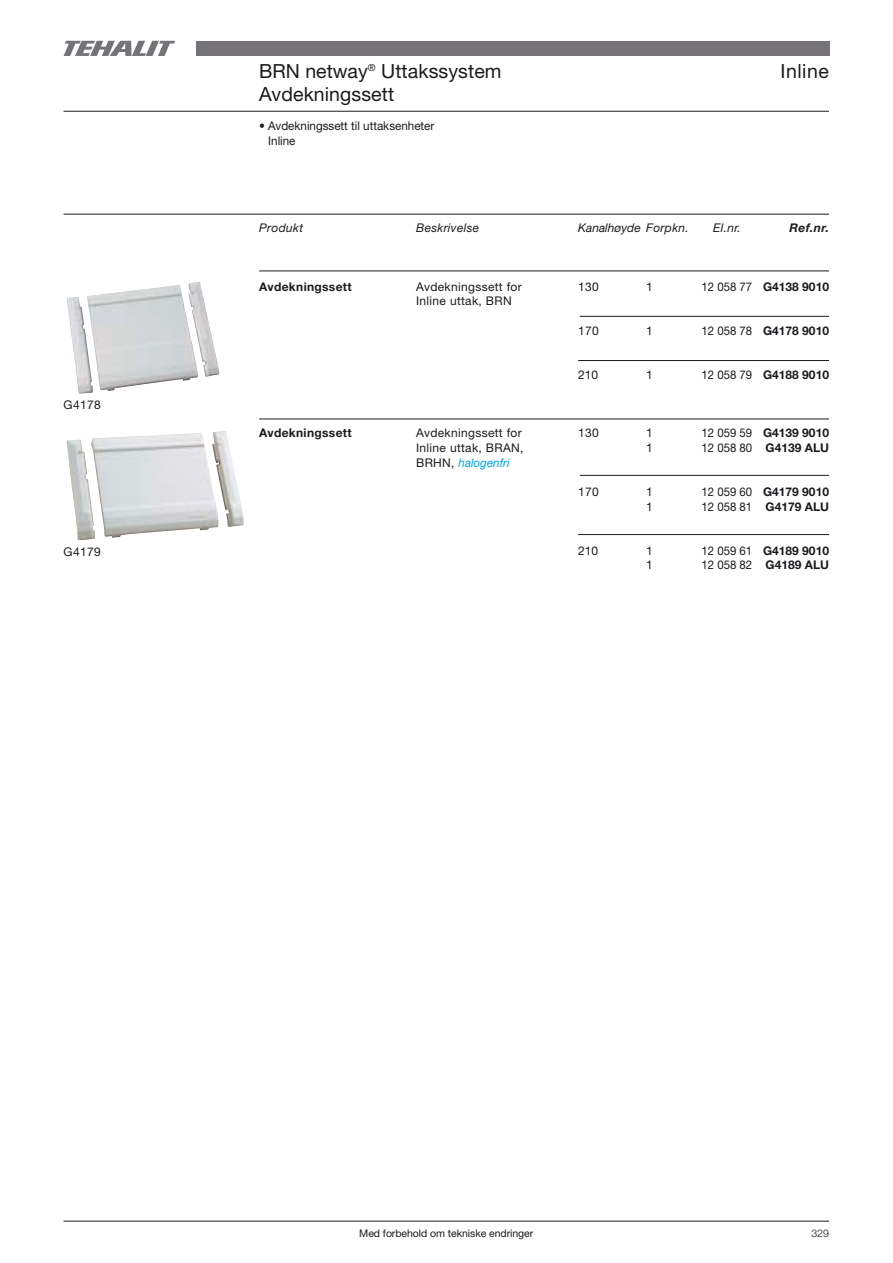
<style>
.page{position:relative;width:893px;height:1263px;background:#fff}
.page>*{position:absolute;margin:0;border:0;box-sizing:border-box;transform-origin:0 0}
.t1{font:19.5px "Helvetica Neue";letter-spacing:.005em;color:#1b1b1f}
.t2{font:700 12px "Helvetica Neue";color:#1b1b1f}
.t3{font:12px "Helvetica Neue";letter-spacing:.03em;color:#1b1b1f}
.t4{font:12px/14.7px "Helvetica Neue";color:#1b1b1f}
.t5{font:700 12px "Helvetica Neue";letter-spacing:.03em;color:#1b1b1f}
.t6{font:italic 12px "Helvetica Neue";letter-spacing:.03em;color:#1b1b1f}
.t7{font:italic 12px "Helvetica Neue";color:#1b1b1f}
.t8{font:italic 12px "Helvetica Neue";color:#00a7ea}
.t9{font:italic 700 12px "Helvetica Neue";color:#1b1b1f}
.t10{font:10.5px "Helvetica Neue";letter-spacing:-.005em;color:#1b1b1f}
.t11{font:300 10.5px "Helvetica Neue";color:#1b1b1f}
.s1{font-weight:400}
.s2{font-style:normal;color:#1b1b1f}
</style>
<div class="page">
<hr style="left:259px;top:271px;width:570px;height:1px;background:#1b1b1f">
<hr style="left:259px;top:419px;width:570px;height:1px;background:#1b1b1f">
<hr style="left:64px;top:214px;width:765px;height:1px;background:#1b1b1f">
<hr style="left:64px;top:111px;width:765px;height:1px;background:#1b1b1f">
<hr style="left:580px;top:316px;width:249px;height:1px;background:#1b1b1f">
<hr style="left:578px;top:360px;width:251px;height:1px;background:#1b1b1f">
<hr style="left:580px;top:475px;width:249px;height:1px;background:#1b1b1f">
<hr style="left:578px;top:534px;width:251px;height:1px;background:#1b1b1f">
<img style="left:67px;top:282px;width:152px;height:112px">
<img style="left:67px;top:431px;width:177px;height:109px">
<svg style="left:64px;top:41px;width:111px;height:15px"></svg>
<div style="left:196px;top:41px;width:633px;height:15px;background:#757377"></div>
<hr style="left:64px;top:1221px;width:765px;height:1px;background:#1b1b1f">
<p class="t3" style="left:64px;top:400px;width:39px">G4178</p>
<p class="t3" style="left:64px;top:547px;width:39px">G4179</p>
<h1 class="t1" style="left:259px;top:64px;width:244px">BRN netway<sup>®</sup> Uttakssystem</h1>
<h1 class="t1" style="left:780px;top:64px;width:50px">Inline</h1>
<h1 class="t1" style="left:259px;top:87px;width:137px">Avdekningssett</h1>
<p class="t4" style="left:268px;top:120px;width:168px;text-indent:-9px">• Avdekningssett til uttaksenheter<br>Inline</p>
<p class="t6" style="left:259px;top:223px;width:45px">Produkt</p>
<p class="t6" style="left:416px;top:223px;width:65px">Beskrivelse</p>
<p class="t7" style="left:578px;top:223px;width:112px">Kanalhøyde Forpkn.</p>
<p class="t6" style="left:713px;top:223px;width:29px">El.nr.</p>
<p class="t9" style="left:789px;top:223px;width:41px">Ref.nr.</p>
<p class="t5" style="left:259px;top:282px;width:94px">Avdekningssett</p>
<p class="t3" style="left:416px;top:282px;width:107px">Avdekningssett for</p>
<p class="t3" style="left:578px;top:282px;width:22px">130</p>
<p class="t3" style="left:646px;top:282px;width:8px">1</p>
<p class="t2" style="left:702px;top:282px;width:129px"><span class="s1">12 058 77</span> G4138 9010</p>
<p class="t3" style="left:416px;top:297px;width:97px">Inline uttak, BRN</p>
<p class="t3" style="left:578px;top:326px;width:22px">170</p>
<p class="t3" style="left:646px;top:326px;width:8px">1</p>
<p class="t2" style="left:702px;top:326px;width:129px"><span class="s1">12 058 78</span> G4178 9010</p>
<p class="t3" style="left:578px;top:370px;width:22px">210</p>
<p class="t3" style="left:646px;top:370px;width:8px">1</p>
<p class="t2" style="left:702px;top:370px;width:129px"><span class="s1">12 058 79</span> G4188 9010</p>
<p class="t5" style="left:259px;top:429px;width:94px">Avdekningssett</p>
<p class="t3" style="left:416px;top:429px;width:107px">Avdekningssett for</p>
<p class="t3" style="left:578px;top:429px;width:22px">130</p>
<p class="t3" style="left:646px;top:429px;width:8px">1</p>
<p class="t2" style="left:702px;top:429px;width:129px"><span class="s1">12 059 59</span> G4139 9010</p>
<p class="t3" style="left:416px;top:443px;width:109px">Inline uttak, BRAN,</p>
<p class="t3" style="left:646px;top:443px;width:8px">1</p>
<p class="t2" style="left:702px;top:443px;width:129px"><span class="s1">12 058 80</span> G4139 ALU</p>
<p class="t8" style="left:416px;top:458px;width:95px"><span class="s2">BRHN,</span> halogenfri</p>
<p class="t3" style="left:578px;top:487px;width:22px">170</p>
<p class="t3" style="left:646px;top:487px;width:8px">1</p>
<p class="t2" style="left:702px;top:487px;width:129px"><span class="s1">12 059 60</span> G4179 9010</p>
<p class="t3" style="left:646px;top:502px;width:8px">1</p>
<p class="t2" style="left:702px;top:502px;width:129px"><span class="s1">12 058 81</span> G4179 ALU</p>
<p class="t3" style="left:578px;top:546px;width:22px">210</p>
<p class="t3" style="left:646px;top:546px;width:8px">1</p>
<p class="t2" style="left:702px;top:546px;width:129px"><span class="s1">12 059 61</span> G4189 9010</p>
<p class="t3" style="left:646px;top:561px;width:8px">1</p>
<p class="t2" style="left:702px;top:561px;width:129px"><span class="s1">12 058 82</span> G4189 ALU</p>
<p class="t10" style="left:359px;top:1229px;width:175px">Med forbehold om tekniske endringer</p>
<p class="t11" style="left:811px;top:1229px;width:19px">329</p>
</div>
